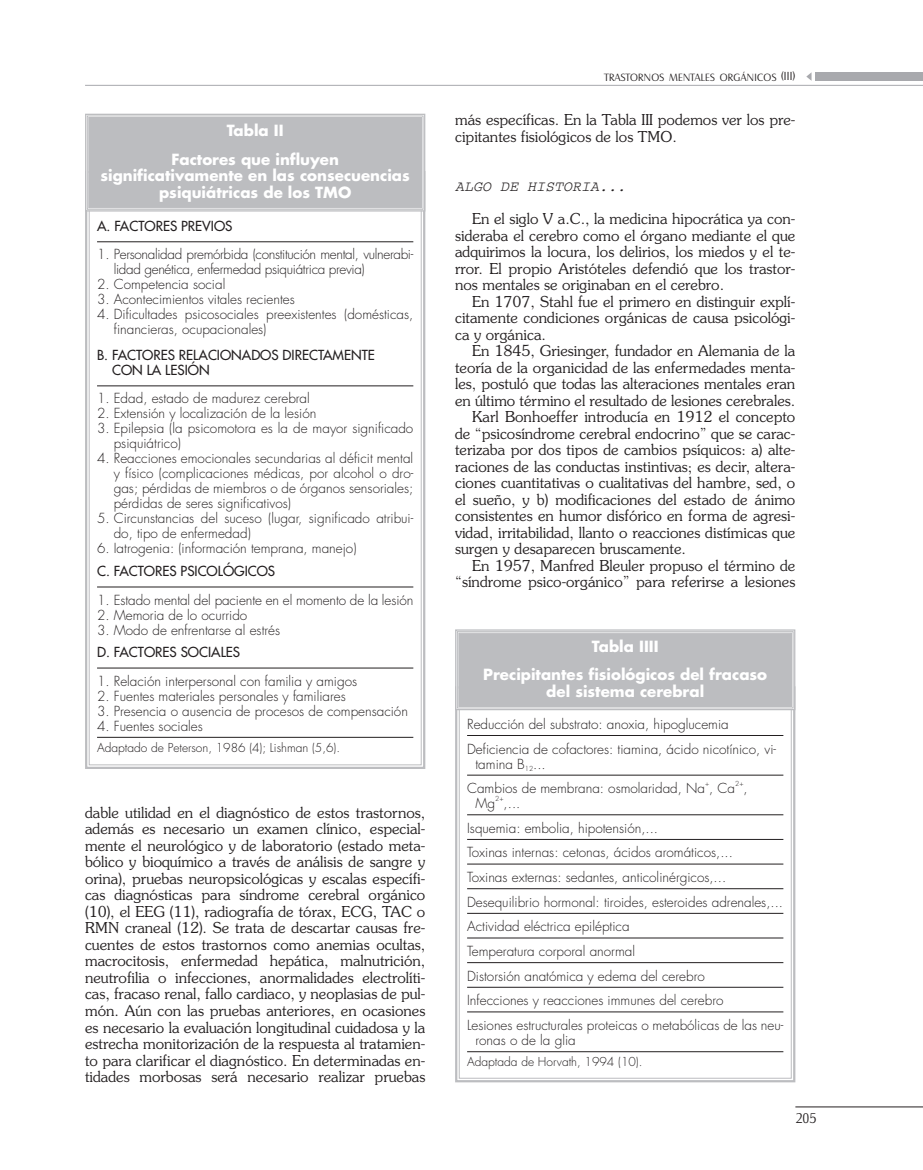
<style>
.page{position:relative;width:923px;height:1170px;background:#fff}
.page>*{position:absolute;margin:0;border:0;box-sizing:border-box;transform-origin:0 0}
.t1{font:300 15px/16.5px "Souvenir";color:#231f20;text-align:justify}
.t2{font:700 15px/28.5px "Futura";color:#fff;text-align:center}
.t3{font:italic 15px "Courier";color:#231f20}
.t4{font:300 13.5px/24.6px "Futura";color:#231f20}
.t5{font:13.5px/15px "Futura";color:#231f20}
.t6{font:300 13.5px/15px "Futura";letter-spacing:-.025em;color:#231f20}
.t7{font:300 13.5px "Salzburg";color:#231f20}
.t8{font:300 12px "Futura";color:#231f20}
.t9{font:300 10.2px "Salzburg";letter-spacing:.035em;color:#231f20}
.t10{font:300 6.75px "Futura";color:#231f20}
.s1{font-size:11.25px}
</style>
<div class="page">
<div style="left:815px;top:72px;width:108px;height:9px;background:#a8a9ad"></div>
<svg style="left:806px;top:73px;width:5px;height:7px"></svg>
<hr style="left:795px;top:1106px;width:128px;height:1px;background:#231f20">
<hr style="left:85px;top:85px;width:838px;height:1px;background:#a8a9ad">
<div style="left:85px;top:171px;width:340px;height:598px;border:2px solid #bcbdc0"></div>
<hr style="left:97px;top:241px;width:316px;height:1px;background:#231f20">
<hr style="left:97px;top:385px;width:316px;height:1px;background:#231f20">
<hr style="left:97px;top:586px;width:316px;height:1px;background:#231f20">
<hr style="left:97px;top:667px;width:316px;height:1px;background:#231f20">
<hr style="left:97px;top:737px;width:316px;height:1px;background:#231f20">
<div style="left:90px;top:118px;width:331px;height:89px;background:#bcbdc0"></div>
<div style="left:85px;top:114px;width:340px;height:97px;border:1px solid #bcbdc0"></div>
<div style="left:87px;top:116px;width:336px;height:93px;border:1px solid #bcbdc0"></div>
<div style="left:88px;top:117px;width:334px;height:91px;border:1px solid #bcbdc0"></div>
<div style="left:455px;top:686px;width:340px;height:396px;border:2px solid #bcbdc0"></div>
<hr style="left:467px;top:735px;width:316px;height:1px;background:#231f20">
<hr style="left:467px;top:774px;width:316px;height:1px;background:#231f20">
<hr style="left:467px;top:814px;width:316px;height:1px;background:#231f20">
<hr style="left:467px;top:839px;width:316px;height:1px;background:#231f20">
<hr style="left:467px;top:863px;width:316px;height:1px;background:#231f20">
<hr style="left:467px;top:888px;width:316px;height:1px;background:#231f20">
<hr style="left:467px;top:913px;width:316px;height:1px;background:#231f20">
<hr style="left:467px;top:937px;width:316px;height:1px;background:#231f20">
<hr style="left:467px;top:962px;width:316px;height:1px;background:#231f20">
<hr style="left:467px;top:986px;width:316px;height:1px;background:#231f20">
<hr style="left:467px;top:1011px;width:316px;height:1px;background:#231f20">
<hr style="left:467px;top:1051px;width:316px;height:1px;background:#231f20">
<div style="left:459px;top:634px;width:332px;height:71px;background:#bcbdc0"></div>
<div style="left:455px;top:629px;width:340px;height:81px;border:1px solid #bcbdc0"></div>
<div style="left:457px;top:631px;width:336px;height:77px;border:1px solid #bcbdc0"></div>
<div style="left:458px;top:632px;width:334px;height:75px;border:1px solid #bcbdc0"></div>
<p class="t2" style="left:171px;top:118px;width:169px">Tabla II<br>Factores que influyen</p>
<p class="t2" style="left:100px;top:169px;width:311px;line-height:16.5px">significativamente en las consecuencias psiquiátricas de los TMO</p>
<p class="t5" style="left:97px;top:219px;width:137px">A. FACTORES PREVIOS</p>
<p class="t6" style="left:114px;top:248px;width:301px;text-indent:-17px">1. Personalidad premórbida (constitución mental, vulnerabi&shy;lidad genética, enfermedad psiquiátrica previa)</p>
<p class="t4" style="left:97px;top:273px;width:130px">2. Competencia social</p>
<p class="t4" style="left:97px;top:288px;width:199px">3. Acontecimientos vitales recientes</p>
<p class="t4" style="left:114px;top:308px;width:301px;line-height:15px;text-indent:-17px">4. Dificultades psicosociales preexistentes (domésticas, financieras, ocupacionales)</p>
<p class="t5" style="left:112px;top:348px;width:264px;text-indent:-15px">B. FACTORES RELACIONADOS DIRECTAMENTE<br>CON LA LESIÓN</p>
<p class="t4" style="left:97px;top:387px;width:214px">1. Edad, estado de madurez cerebral</p>
<p class="t4" style="left:97px;top:402px;width:221px">2. Extensión y localización de la lesión</p>
<p class="t4" style="left:114px;top:422px;width:301px;line-height:15px;text-indent:-17px">3. Epilepsia (la psicomotora es la de mayor significado psiquiátrico)</p>
<p class="t4" style="left:114px;top:452px;width:301px;line-height:15px;text-align:justify;text-indent:-17px">4. Reacciones emocionales secundarias al déficit mental y físico (complicaciones médicas, por alcohol o dro&shy;gas; pérdidas de miembros o de órganos sensoriales; pérdidas de seres significativos)</p>
<p class="t4" style="left:114px;top:512px;width:301px;line-height:15px;text-indent:-17px">5. Circunstancias del suceso (lugar, significado atribui&shy;do, tipo de enfermedad)</p>
<p class="t4" style="left:97px;top:537px;width:261px">6. Iatrogenia: (información temprana, manejo)</p>
<p class="t5" style="left:97px;top:564px;width:180px">C. FACTORES PSICOLÓGICOS</p>
<p class="t4" style="left:97px;top:588px;width:318px">1. Estado mental del paciente en el momento de la lesión</p>
<p class="t4" style="left:97px;top:603px;width:152px">2. Memoria de lo ocurrido</p>
<p class="t4" style="left:97px;top:618px;width:185px">3. Modo de enfrentarse al estrés</p>
<p class="t5" style="left:97px;top:645px;width:145px">D. FACTORES SOCIALES</p>
<p class="t4" style="left:97px;top:669px;width:262px">1. Relación interpersonal con familia y amigos</p>
<p class="t4" style="left:97px;top:684px;width:250px">2. Fuentes materiales personales y familiares</p>
<p class="t4" style="left:97px;top:699px;width:312px">3. Presencia o ausencia de procesos de compensación</p>
<p class="t4" style="left:97px;top:714px;width:107px">4. Fuentes sociales</p>
<p class="t8" style="left:97px;top:741px;width:245px">Adaptado de Peterson, 1986 (4); Lishman (5,6).</p>
<p class="t1" style="left:85px;top:804px;width:342px">dable utilidad en el diagnóstico de estos trastornos, además es necesario un examen clínico, especial&shy;mente el neurológico y de laboratorio (estado meta&shy;bólico y bioquímico a través de análisis de sangre y orina), pruebas neuropsicológicas y escalas específi&shy;cas diagnósticas para síndrome cerebral orgánico (10), el EEG (11), radiografía de tórax, ECG, TAC o RMN craneal (12). Se trata de descartar causas fre&shy;cuentes de estos trastornos como anemias ocultas, macrocitosis, enfermedad hepática, malnutrición, neutrofilia o infecciones, anormalidades electrolíti&shy;cas, fracaso renal, fallo cardiaco, y neoplasias de pul&shy;món. Aún con las pruebas anteriores, en ocasiones es necesario la evaluación longitudinal cuidadosa y la estrecha monitorización de la respuesta al tratamien&shy;to para clarificar el diagnóstico. En determinadas en&shy;tidades morbosas será necesario realizar pruebas</p>
<p class="t9" style="left:604px;top:71px;width:192px">TRASTORNOS MENTALES ORGÁNICOS <span class="s1">(III)</span></p>
<p class="t1" style="left:455px;top:112px;width:342px">más específicas. En la Tabla III podemos ver los pre&shy;cipitantes fisiológicos de los TMO.</p>
<p class="t3" style="left:455px;top:182px;width:175px">ALGO DE HISTORIA...</p>
<p class="t1" style="left:455px;top:211px;width:342px;text-indent:17px">En el siglo V a.C., la medicina hipocrática ya con&shy;sideraba el cerebro como el órgano mediante el que adquirimos la locura, los delirios, los miedos y el te&shy;rror. El propio Aristóteles defendió que los trastor&shy;nos mentales se originaban en el cerebro.</p>
<p class="t1" style="left:455px;top:293px;width:342px;text-indent:17px">En 1707, Stahl fue el primero en distinguir explí&shy;citamente condiciones orgánicas de causa psicológi&shy;ca y orgánica.</p>
<p class="t1" style="left:472px;top:343px;width:325px">En 1845, Griesinger, fundador en Alemania de la</p>
<p class="t1" style="left:455px;top:359px;width:342px">teoría de la organicidad de las enfermedades menta-</p>
<p class="t1" style="left:455px;top:376px;width:342px">les, postuló que todas las alteraciones mentales eran</p>
<p class="t1" style="left:455px;top:392px;width:342px">en último término el resultado de lesiones cerebrales.</p>
<p class="t1" style="left:472px;top:409px;width:325px">Karl Bonhoeffer introducía en 1912 el concepto</p>
<p class="t1" style="left:455px;top:425px;width:342px">de “psicosíndrome cerebral endocrino” que se carac-</p>
<p class="t1" style="left:455px;top:442px;width:342px">terizaba por dos tipos de cambios psíquicos: a) alte-</p>
<p class="t1" style="left:455px;top:458px;width:342px">raciones de las conductas instintivas; es decir, altera-</p>
<p class="t1" style="left:455px;top:475px;width:342px">ciones cuantitativas o cualitativas del hambre, sed, o</p>
<p class="t1" style="left:455px;top:491px;width:342px">el sueño, y b) modificaciones del estado de ánimo</p>
<p class="t1" style="left:455px;top:508px;width:342px">consistentes en humor disfórico en forma de agresi-</p>
<p class="t1" style="left:455px;top:524px;width:342px">vidad, irritabilidad, llanto o reacciones distímicas que</p>
<p class="t1" style="left:455px;top:541px;width:232px">surgen y desaparecen bruscamente.</p>
<p class="t1" style="left:472px;top:557px;width:325px">En 1957, Manfred Bleuler propuso el término de</p>
<p class="t1" style="left:455px;top:574px;width:342px">“síndrome psico-orgánico” para referirse a lesiones</p>
<p class="t2" style="left:483px;top:633px;width:285px">Tabla IIII<br>Precipitantes fisiológicos del fracaso</p>
<p class="t2" style="left:546px;top:678px;width:159px">del sistema cerebral</p>
<p class="t4" style="left:467px;top:712px;width:310px">Reducción del substrato: anoxia, hipoglucemia<br>Deficiencia de cofactores: tiamina, ácido nicotínico, vi-</p>
<p class="t4" style="left:467px;top:752px;width:269px;text-indent:8px">tamina B<sub>12</sub>...<br>Cambios de membrana: osmolaridad, Na , Ca</p>
<p class="t10" style="left:705px;top:780px;width:6px">+</p>
<p class="t10" style="left:735px;top:780px;width:10px">2+</p>
<p class="t4" style="left:743px;top:777px;width:6px">,</p>
<p class="t4" style="left:475px;top:792px;width:21px">Mg</p>
<p class="t10" style="left:495px;top:795px;width:10px">2+</p>
<p class="t4" style="left:467px;top:792px;width:318px;text-indent:36px">,...<br>Isquemia: embolia, hipotensión,...<br>Toxinas internas: cetonas, ácidos aromáticos,...<br>Toxinas externas: sedantes, anticolinérgicos,...<br>Desequilibrio hormonal: tiroides, esteroides adrenales,...<br>Actividad eléctrica epiléptica<br>Temperatura corporal anormal<br>Distorsión anatómica y edema del cerebro<br>Infecciones y reacciones immunes del cerebro<br>Lesiones estructurales proteicas o metabólicas de las neu-</p>
<p class="t4" style="left:475px;top:1028px;width:102px">ronas o de la glia</p>
<p class="t8" style="left:467px;top:1055px;width:177px">Adaptada de Horvath, 1994 (10).</p>
<p class="t7" style="left:795px;top:1110px;width:22px">205</p>
</div>
